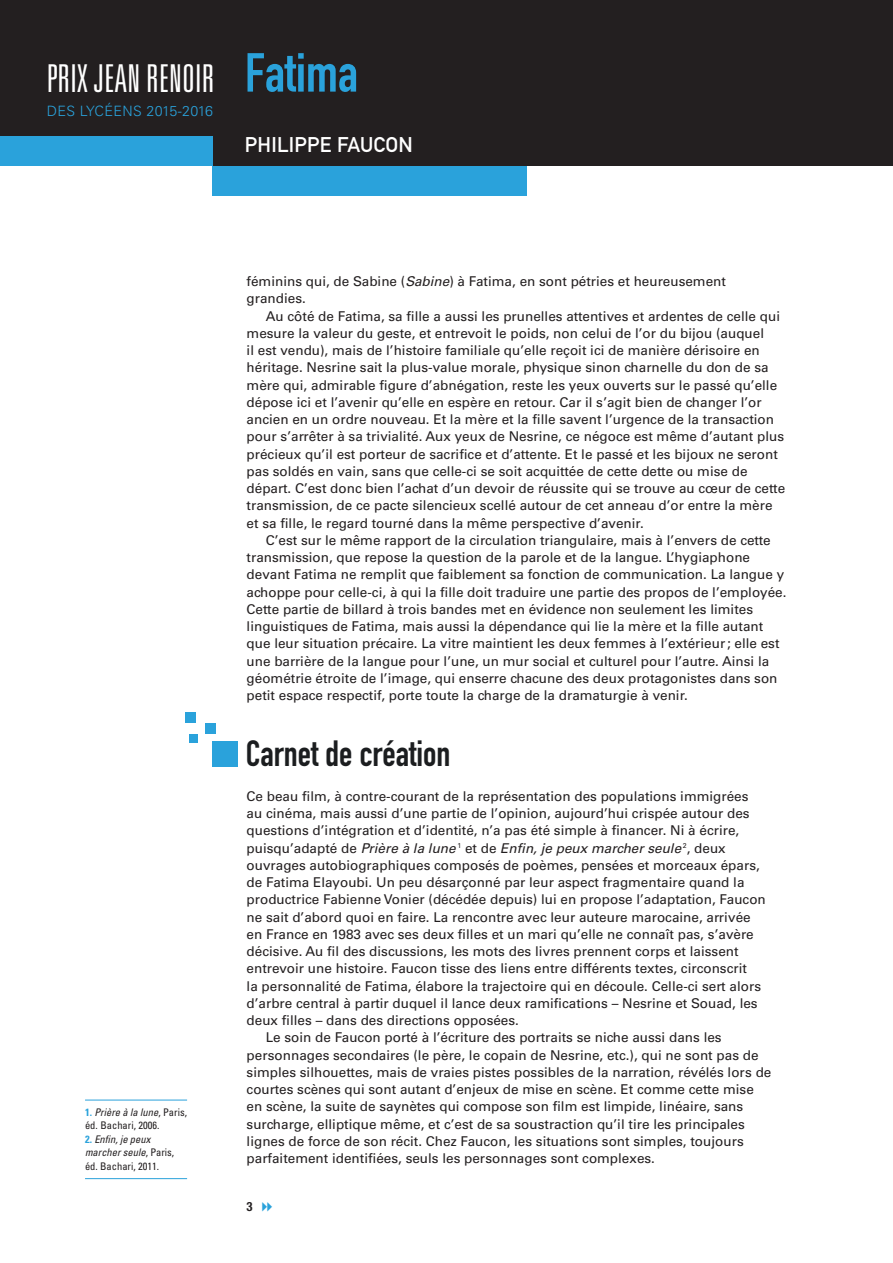
<style>
.page{position:relative;width:893px;height:1263px;background:#fff}
.page>*{position:absolute;margin:0;border:0;box-sizing:border-box;transform-origin:0 0}
.Titre_00_Film{font:54px "DIN Engschrift Std";color:#2aa2db}
.t1{font:300 ultra-condensed 38.4px "Univers LT Std";letter-spacing:.005em;color:#fff}
.Titre_01{font:36px "DIN Engschrift Std";color:#1b1d1f}
.Titre_00_Réalisateur{font:21px "DIN Mittelschrift Std";letter-spacing:.01em;color:#fff}
.t2{font:300 14.25px "Univers LT Std";letter-spacing:.025em;color:#2aa2db}
.Txt_courant_Alinéa{font:13.5px/17.2px "Univers LT Std";color:#231f20}
.Txt_courant{font:13.5px/17.2px "Univers LT Std";color:#231f20}
.t3{font:700 condensed 12.75px "Helvetica Neue LT Std";color:#231f20}
.t4{font:italic condensed 10.5px/13.5px "Univers LT Std";color:#231f20}
.t5{font:condensed 10.5px/13.5px "Univers LT Std";letter-spacing:.005em;color:#231f20}
.s1{font-weight:700;color:#2aa2db}
.s2{font-style:italic}
.s3{font-weight:700;font-style:normal;color:#2aa2db}
.s4{font-style:normal}
</style>
<div class="page">
<div style="left:0;top:0;width:893px;height:166px;background:#231f20"></div>
<div style="left:0;top:136px;width:213px;height:30px;background:#2aa2db"></div>
<div style="left:213px;top:166px;width:314px;height:30px;background:#2aa2db"></div>
<div style="left:206px;top:723px;width:10px;height:10px;background:#2aa2db"></div>
<div style="left:185px;top:712px;width:11px;height:11px;background:#2aa2db"></div>
<div style="left:190px;top:734px;width:8px;height:9px;background:#2aa2db"></div>
<div style="left:213px;top:741px;width:25px;height:25px;background:#2aa2db"></div>
<hr style="left:85px;top:1100px;width:102px;height:1px;background:#2aa2db">
<hr style="left:85px;top:1178px;width:102px;height:1px;background:#2aa2db">
<p class="t1" style="left:47px;top:58px;width:169px">PRIX JEAN RENOIR</p>
<p class="t2" style="left:47px;top:102px;width:168px">DES LYCÉENS 2015-2016</p>
<p class="Titre_00_Film" style="left:245px;top:41px;width:114px">Fatima</p>
<p class="Titre_00_Réalisateur" style="left:245px;top:132px;width:169px">PHILIPPE FAUCON</p>
<p class="t5" style="left:85px;top:1105px;width:104px"><span class="s1">1.</span> <span class="s2">Prière à la lune</span>, Paris, éd. Bachari, 2006.</p>
<p class="t4" style="left:85px;top:1132px;width:91px"><span class="s3">2.</span> Enfin, je peux marcher seule<span class="s4">, Paris, éd. Bachari, 2011.</span></p>
<p class="Txt_courant_Alinéa" style="left:247px;top:273px;width:481px">féminins qui, de Sabine (<span class="s2">Sabine</span>) à Fatima, en sont pétries et heureusement grandies.</p>
<p class="Txt_courant_Alinéa" style="left:247px;top:307px;width:540px;text-indent:19px">Au côté de Fatima, sa fille a aussi les prunelles attentives et ardentes de celle qui mesure la valeur du geste, et entrevoit le poids, non celui de l’or du bijou (auquel<br>il est vendu), mais de l’histoire familiale qu’elle reçoit ici de manière dérisoire en héritage. Nesrine sait la plus-value morale, physique sinon charnelle du don de sa mère qui, admirable figure d’abnégation, reste les yeux ouverts sur le passé qu’elle dépose ici et l’avenir qu’elle en espère en retour. Car il s’agit bien de changer l’or ancien en un ordre nouveau. Et la mère et la fille savent l’urgence de la transaction pour s’arrêter à sa trivialité. Aux yeux de Nesrine, ce négoce est même d’autant plus précieux qu’il est porteur de sacrifice et d’attente. Et le passé et les bijoux ne seront pas soldés en vain, sans que celle-ci se soit acquittée de cette dette ou mise de départ. C’est donc bien l’achat d’un devoir de réussite qui se trouve au cœur de cette transmission, de ce pacte silencieux scellé autour de cet anneau d’or entre la mère et sa fille, le regard tourné dans la même perspective d’avenir.</p>
<p class="Txt_courant_Alinéa" style="left:247px;top:532px;width:541px;text-indent:19px">C’est sur le même rapport de la circulation triangulaire, mais à l’envers de cette transmission, que repose la question de la parole et de la langue. L’hygiaphone devant Fatima ne remplit que faiblement sa fonction de communication. La langue y achoppe pour celle-ci, à qui la fille doit traduire une partie des propos de l’employée.<br>Cette partie de billard à trois bandes met en évidence non seulement les limites linguistiques de Fatima, mais aussi la dépendance qui lie la mère et la fille autant que leur situation précaire. La vitre maintient les deux femmes à l’extérieur; elle est une barrière de la langue pour l’une, un mur social et culturel pour l’autre. Ainsi la géométrie étroite de l’image, qui enserre chacune des deux protagonistes dans son petit espace respectif, porte toute la charge de la dramaturgie à venir.</p>
<p class="Titre_01" style="left:246px;top:732px;width:206px">Carnet de création</p>
<p class="Txt_courant" style="left:247px;top:787px;width:521px">Ce beau film, à contre-courant de la représentation des populations immigrées au cinéma, mais aussi d’une partie de l’opinion, aujourd’hui crispée autour des questions d’intégration et d’identité, n’a pas été simple à financer. Ni à écrire, puisqu’adapté de <span class="s2">Prière à la lune</span> <sup>1</sup> et de <span class="s2">Enfin, je peux marcher seule</span> <sup>2</sup>, deux ouvrages autobiographiques composés de poèmes, pensées et morceaux épars, de Fatima Elayoubi. Un peu désarçonné par leur aspect fragmentaire quand la productrice Fabienne Vonier (décédée depuis) lui en propose l’adaptation, Faucon ne sait d’abord quoi en faire. La rencontre avec leur auteure marocaine, arrivée en France en 1983 avec ses deux filles et un mari qu’elle ne connaît pas, s’avère décisive. Au fil des discussions, les mots des livres prennent corps et laissent entrevoir une histoire. Faucon tisse des liens entre différents textes, circonscrit<br>la personnalité de Fatima, élabore la trajectoire qui en découle. Celle-ci sert alors d’arbre central à partir duquel il lance deux ramifications – Nesrine et Souad, les deux filles – dans des directions opposées.</p>
<p class="Txt_courant_Alinéa" style="left:247px;top:1029px;width:526px;text-indent:19px">Le soin de Faucon porté à l’écriture des portraits se niche aussi dans les personnages secondaires (le père, le copain de Nesrine, etc.), qui ne sont pas de simples silhouettes, mais de vraies pistes possibles de la narration, révélés lors de courtes scènes qui sont autant d’enjeux de mise en scène. Et comme cette mise en scène, la suite de saynètes qui compose son film est limpide, linéaire, sans surcharge, elliptique même, et c’est de sa soustraction qu’il tire les principales lignes de force de son récit. Chez Faucon, les situations sont simples, toujours parfaitement identifiées, seuls les personnages sont complexes.</p>
<p class="t3" style="left:247px;top:1199px;width:8px">3</p>
</div>
